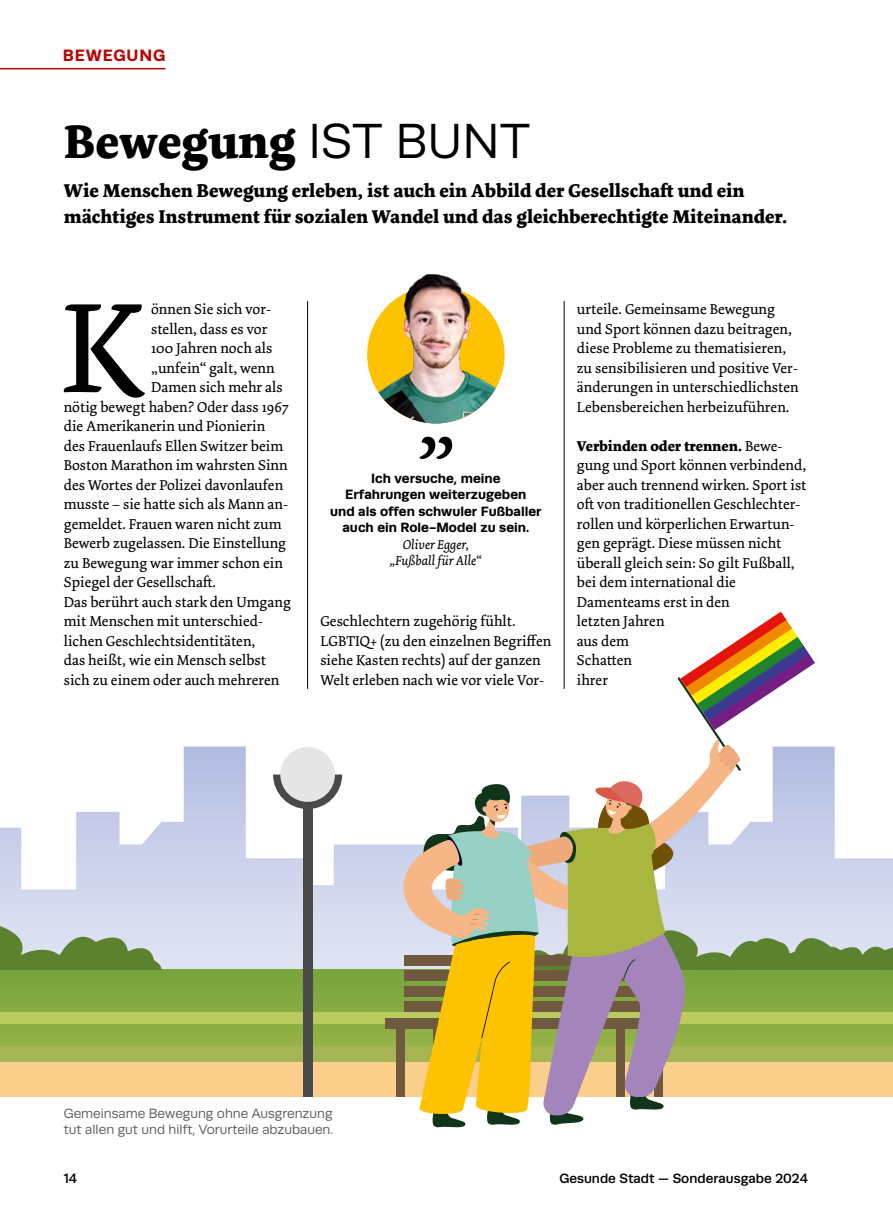
<style>
.page{position:relative;width:893px;height:1221px;background:#fff}
.page>*{position:absolute;margin:0;border:0;box-sizing:border-box;transform-origin:0 0}
.t1{font:134.7px "Dolly Pro";color:#000}
.t2{font:700 49.5px "Dolly Pro";color:#000}
.t3{font:700 19.5px/25.5px "Dolly Pro";color:#000}
.t4{font:700 16.5px "Runda";letter-spacing:.05em;color:#b70502}
.t5{font:15px/19.5px "Dolly Pro";color:#000}
.t6{font:700 13.5px/16.5px "Runda";color:#000;text-align:center}
.t7{font:13.5px/16.5px "Runda";color:#565655}
.t8{font:500 13.5px "Runda";color:#000}
.t9{font:italic 13.5px/16.5px "Dolly Pro";color:#000;text-align:center}
.s1{font-family:"Runda";font-weight:400}
.s2{font-weight:700}
</style>
<div class="page">
<hr style="left:0;top:68px;width:165px;height:1px;background:#b70502">
<svg style="left:0;top:746px;width:400px;height:223px"></svg>
<svg style="left:0;top:969px;width:400px;height:76px;background:#84aa41"></svg>
<div style="left:0;top:1045px;width:893px;height:93px;background:#a5b553"></div>
<div style="left:0;top:1061px;width:893px;height:35px;background:#facf8b"></div>
<div style="left:0;top:1096px;width:893px;height:42px;background:#fff"></div>
<div style="left:0;top:1012px;width:893px;height:11px;background:#bacc5f"></div>
<svg style="left:0;top:924px;width:162px;height:45px;background:#96ac88"></svg>
<div style="left:303px;top:754px;width:9px;height:342px;background:#494948"></div>
<div style="left:396px;top:1028px;width:9px;height:68px;background:#70593e"></div>
<div style="left:386px;top:1018px;width:284px;height:10px;background:#70593e"></div>
<svg style="left:273px;top:774px;width:69px;height:35px"></svg>
<div style="left:280px;top:747px;width:55px;height:54px;background:#e5e5e5;border-radius:50%"></div>
<svg style="left:400px;top:611px;width:493px;height:517px"></svg>
<hr style="left:307px;top:301px;width:1px;height:387px;background:#000">
<hr style="left:564px;top:301px;width:1px;height:387px;background:#000">
<svg style="left:419px;top:436px;width:33px;height:23px"></svg>
<img style="left:367px;top:274px;width:138px;height:149px">
<p class="t4" style="left:63px;top:46px;width:104px">BEWEGUNG</p>
<h2 class="t2" style="left:64px;top:109px;width:468px">Bewegung <span class="s1">IST BUNT</span></h2>
<h3 class="t3" style="left:64px;top:178px;width:725px">Wie Menschen Bewegung erleben, ist auch ein Abbild der Gesellschaft und ein mächtiges Instrument für sozialen Wandel und das gleichberechtigte Miteinander.</h3>
<h1 class="t1" style="left:61px;top:262px;width:86px">K</h1>
<p class="t5" style="left:151px;top:299px;width:122px">önnen Sie sich vor-</p>
<p class="t5" style="left:151px;top:319px;width:118px">stellen, dass es vor</p>
<p class="t5" style="left:151px;top:338px;width:123px">100 Jahren noch als</p>
<p class="t5" style="left:151px;top:358px;width:125px">„unfein“ galt, wenn</p>
<p class="t5" style="left:151px;top:377px;width:133px">Damen sich mehr als</p>
<p class="t5" style="left:64px;top:397px;width:226px">nötig bewegt haben? Oder dass 1967</p>
<p class="t5" style="left:64px;top:416px;width:203px">die Amerikanerin und Pionierin</p>
<p class="t5" style="left:64px;top:436px;width:221px">des Frauenlaufs Ellen Switzer beim</p>
<p class="t5" style="left:64px;top:455px;width:225px">Boston Marathon im wahrsten Sinn</p>
<p class="t5" style="left:64px;top:475px;width:221px">des Wortes der Polizei davonlaufen</p>
<p class="t5" style="left:64px;top:494px;width:226px">musste – sie hatte sich als Mann an-</p>
<p class="t5" style="left:64px;top:514px;width:219px">gemeldet. Frauen waren nicht zum</p>
<p class="t5" style="left:64px;top:533px;width:224px">Bewerb zugelassen. Die Einstellung</p>
<p class="t5" style="left:64px;top:553px;width:221px">zu Bewegung war immer schon ein</p>
<p class="t5" style="left:64px;top:572px;width:154px">Spiegel der Gesellschaft.</p>
<p class="t5" style="left:64px;top:592px;width:229px">Das berührt auch stark den Umgang</p>
<p class="t5" style="left:64px;top:611px;width:201px">mit Menschen mit unterschied-</p>
<p class="t5" style="left:64px;top:631px;width:193px">lichen Geschlechtsidentitäten,</p>
<p class="t5" style="left:64px;top:650px;width:204px">das heißt, wie ein Mensch selbst</p>
<p class="t5" style="left:64px;top:670px;width:217px">sich zu einem oder auch mehreren</p>
<p class="t6" style="left:330px;top:469px;width:213px">Ich versuche, meine<br>Erfahrungen weiterzugeben<br>und als offen schwuler Fußballer auch ein Role-Model zu sein.</p>
<p class="t9" style="left:390px;top:536px;width:93px">Oliver Egger, „Fußball für Alle“</p>
<p class="t5" style="left:320px;top:611px;width:233px">Geschlechtern zugehörig fühlt.<br>LGBTIQ+ (zu den einzelnen Begriffen siehe Kasten rechts) auf der ganzen Welt erleben nach wie vor viele Vor-</p>
<p class="t5" style="left:577px;top:299px;width:223px">urteile. Gemeinsame Bewegung und Sport können dazu beitragen, diese Probleme zu thematisieren, zu sensibilisieren und positive Ver&shy;änderungen in unterschiedlichsten Lebensbereichen herbeizuführen.</p>
<p class="t5" style="left:577px;top:436px;width:231px"><span class="s2">Verbinden oder trennen.</span> Bewe&shy;gung und Sport können verbindend, aber auch trennend wirken. Sport ist oft von traditionellen Geschlechter&shy;rollen und körperlichen Erwartun&shy;gen geprägt. Diese müssen nicht überall gleich sein: So gilt Fußball, bei dem international die<br>Damenteams erst in den<br>letzten Jahren<br>aus dem<br>Schatten<br>ihrer</p>
<p class="t7" style="left:64px;top:1104px;width:271px">Gemeinsame Bewegung ohne Ausgrenzung tut allen gut und hilft, Vorurteile abzubauen.</p>
<p class="t8" style="left:64px;top:1170px;width:15px">14</p>
<p class="t8" style="left:559px;top:1170px;width:250px">Gesunde Stadt — Sonderausgabe 2024</p>
</div>
